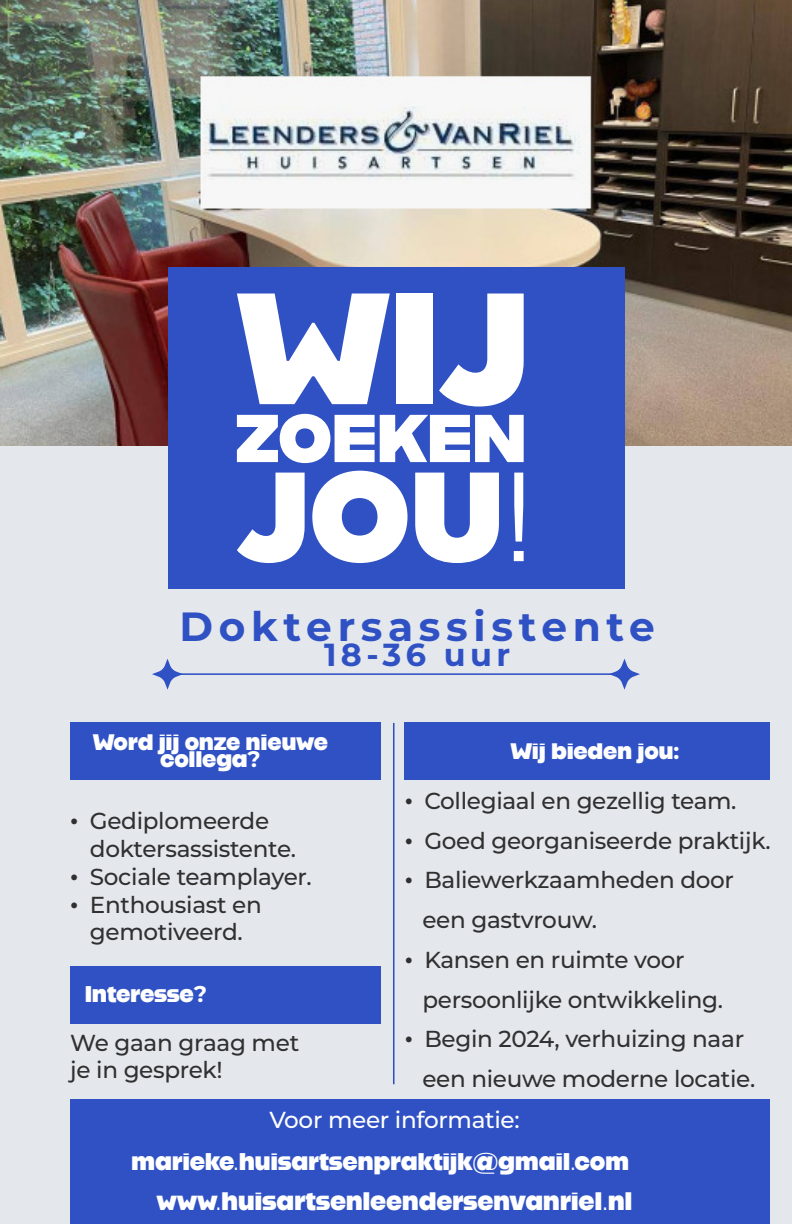
<style>
.page{position:relative;width:792px;height:1224px;background:#e4e8ed}
.page>*{position:absolute;margin:0;border:0;box-sizing:border-box;transform-origin:0 0}
.t1{font:158.1px "Alfarn 2";color:#fff}
.t2{font:126.5px "Alfarn 2";color:#fff}
.t3{font:67.5px "Alfarn 2";letter-spacing:-.015em;color:#fff}
.t4{font:700 40.7px "Montserrat";letter-spacing:.14em;color:#2f51c4}
.t5{font:700 31.9px "Montserrat";letter-spacing:.14em;color:#2f51c4}
.t6{font:25.3px "Alfarn 2";letter-spacing:-.015em;color:#fff}
.t7{font:24.1px "Alfarn 2";letter-spacing:-.015em;color:#fff}
.t8{font:500 23.1px/27.8px "Montserrat";letter-spacing:-.015em;color:#303030}
.t9{font:500 23.1px "Montserrat";letter-spacing:-.015em;color:#fff}
.t10{font:22.7px "Alfarn 2";letter-spacing:-.015em;color:#fff}
.t11{font:22.5px/17.7px "Alfarn 2";letter-spacing:-.015em;color:#fff;text-align:center}
.s1{font-family:"Montserrat";font-weight:700}
.s2{font-family:"Times New Roman";font-weight:400}
</style>
<div class="page">
<img style="left:0;top:0;width:792px;height:445px">
<div style="left:168px;top:267px;width:456px;height:321px;background:#2f51c4"></div>
<hr style="left:168px;top:673px;width:456px;height:2px;background:#2f51c4">
<svg style="left:152px;top:659px;width:31px;height:31px"></svg>
<svg style="left:609px;top:659px;width:31px;height:31px"></svg>
<hr style="left:393px;top:723px;width:2px;height:361px;background:#2f51c4">
<div style="left:70px;top:723px;width:310px;height:57px;background:#2f51c4"></div>
<div style="left:70px;top:966px;width:310px;height:58px;background:#2f51c4"></div>
<div style="left:405px;top:723px;width:365px;height:57px;background:#2f51c4"></div>
<div style="left:70px;top:1099px;width:700px;height:125px;background:#2f51c4"></div>
<h1 class="t1" style="left:236px;top:251px;width:297px">WIJ</h1>
<h3 class="t3" style="left:235px;top:397px;width:293px">ZOEKEN</h3>
<h2 class="t2" style="left:236px;top:439px;width:299px">JOU!</h2>
<h3 class="t4" style="left:179px;top:597px;width:477px">Doktersassistente</h3>
<h3 class="t5" style="left:324px;top:632px;width:188px">18-36 uur</h3>
<p class="t11" style="left:93px;top:732px;width:237px">Word jij onze nieuwe collega<span class="s1">?</span></p>
<p class="t8" style="left:90px;top:806px;width:208px;text-indent:-20px"><span class="s2">•</span> Gediplomeerde doktersassistente.</p>
<p class="t8" style="left:70px;top:862px;width:243px"><span class="s2">•</span> Sociale teamplayer.</p>
<p class="t8" style="left:70px;top:890px;width:193px;text-align:center"><span class="s2">•</span> Enthousiast en gemotiveerd.</p>
<p class="t10" style="left:85px;top:980px;width:124px">Interesse<span class="s1">?</span></p>
<p class="t8" style="left:70px;top:1028px;width:231px">We gaan graag met je in gesprek!</p>
<p class="t11" style="left:511px;top:741px;width:170px">Wij bieden jou<span class="s1">:</span></p>
<p class="t8" style="left:405px;top:786px;width:333px"><span class="s2">•</span> Collegiaal en gezellig team.</p>
<p class="t8" style="left:405px;top:825px;width:368px"><span class="s2">•</span> Goed georganiseerde praktijk.</p>
<p class="t8" style="left:422px;top:859px;width:313px;line-height:39.8px;text-indent:-18px"><span class="s2">•</span> Baliewerkzaamheden door een gastvrouw.</p>
<p class="t8" style="left:422px;top:939px;width:302px;line-height:39.8px;text-indent:-18px"><span class="s2">•</span> Kansen en ruimte voor persoonlijke ontwikkeling.</p>
<p class="t8" style="left:422px;top:1018px;width:335px;line-height:39.8px;text-indent:-18px"><span class="s2">•</span> Begin 2024, verhuizing naar een nieuwe moderne locatie.</p>
<p class="t9" style="left:269px;top:1103px;width:252px">Voor meer informatie:</p>
<p class="t7" style="left:131px;top:1147px;width:500px">marieke.huisartsenpraktijk@gmail.com</p>
<p class="t6" style="left:156px;top:1185px;width:478px">www.huisartsenleendersenvanriel.nl</p>
</div>
